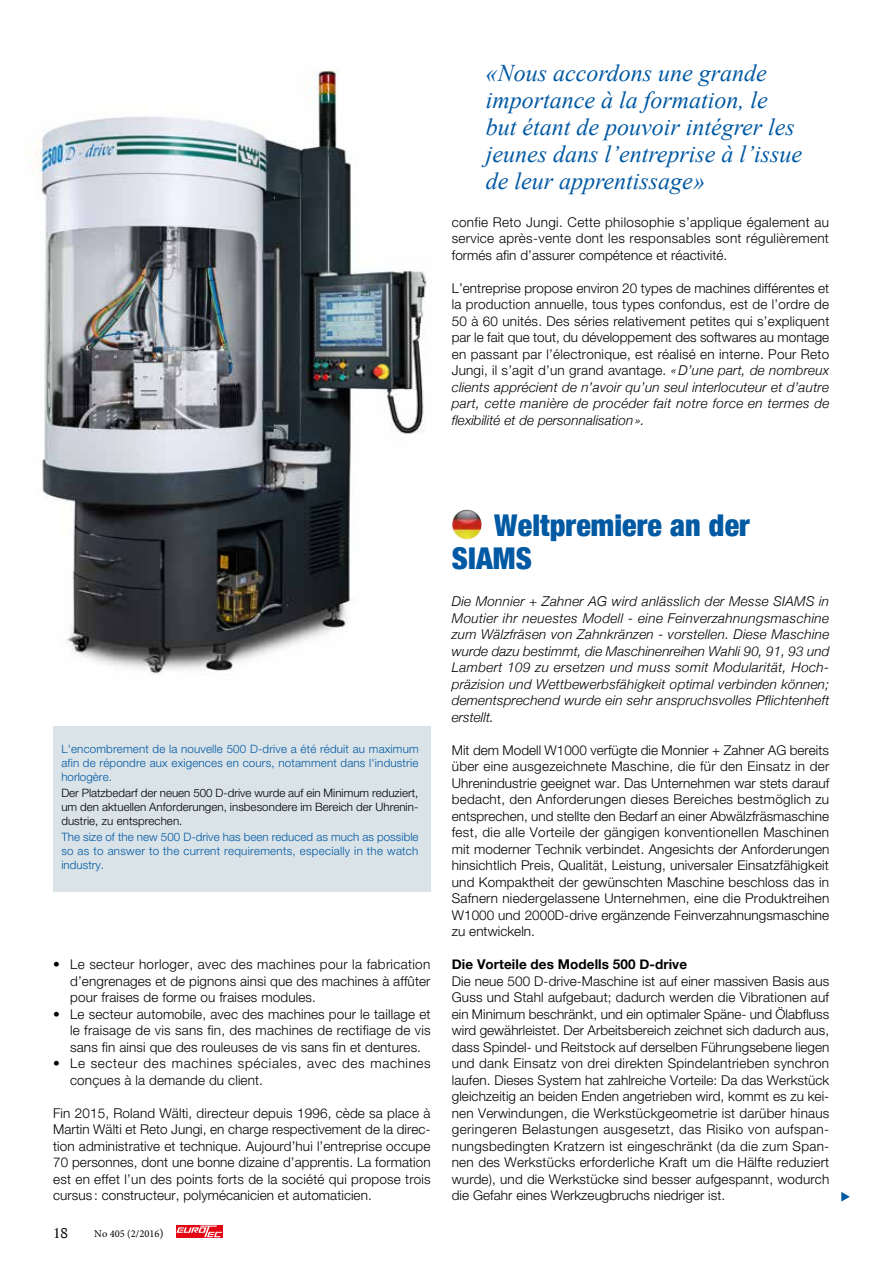
<style>
.page{position:relative;width:893px;height:1263px;background:#fff}
.page>*{position:absolute;margin:0;border:0;box-sizing:border-box;transform-origin:0 0}
.t1{font:900 condensed 30px/33px "Helvetica Neue";letter-spacing:.005em;color:#0059a3}
.t2{font:italic 24px/27px "Times New Roman";color:#0059a3}
.t3{font:300 13.5px/16.5px "Helvetica Neue";letter-spacing:.01em;color:#000;text-align:justify}
.t4{font:italic 300 13.5px/16.5px "Helvetica Neue";letter-spacing:.01em;color:#000;text-align:justify}
.t5{font:300 13.5px/16.5px "Helvetica Neue";letter-spacing:.05em;color:#000}
.t6{font:700 13.5px "Helvetica Neue";letter-spacing:.005em;color:#000}
.t7{font:300 11.55px/14px "Helvetica Neue";letter-spacing:.015em;color:#0059a3;text-align:justify}
.t8{font:300 11.55px/14px "Helvetica Neue";letter-spacing:.005em;color:#000;text-align:justify}
.t9{font:10.5px "Minion Pro";color:#000}
.s1{font-style:italic}
.s2{font-size:12px}
</style>
<div class="page">
<div style="left:176px;top:1225px;width:47px;height:12px;background:#e30613"></div>
<svg style="left:176px;top:1225px;width:46px;height:12px"></svg>
<svg style="left:841px;top:1192px;width:9px;height:10px"></svg>
<img style="left:452px;top:510px;width:30px;height:29px;border-radius:15px">
<img style="left:28px;top:70px;width:399px;height:604px">
<div style="left:53px;top:726px;width:378px;height:165px;background:#dae3e8"></div>
<h2 class="t2" style="left:486px;top:59px;width:318px">«Nous accordons une grande importance à la formation, le but étant de pouvoir intégrer les jeunes dans l’entreprise à l’issue de leur apprentissage»</h2>
<p class="t3" style="left:452px;top:213px;width:379px">confie Reto Jungi. Cette philosophie s’applique également au service après-vente dont les responsables sont régulièrement formés afin d’assurer compétence et réactivité.</p>
<p class="t3" style="left:452px;top:279px;width:379px">L’entreprise propose environ 20 types de machines différentes et la production annuelle, tous types confondus, est de l’ordre de 50 à 60 unités. Des séries relativement petites qui s’expliquent par le fait que tout, du développement des softwares au montage en passant par l’électronique, est réalisé en interne. Pour Reto Jungi, il s’agit d’un grand avantage. <span class="s1">«D’une part, de nombreux clients apprécient de n’avoir qu’un seul interlocuteur et d’autre part, cette manière de procéder fait notre force en termes de flexibilité et de personnalisation ».</span></p>
<p class="t7" style="left:61px;top:742px;width:359px">L'encombrement de la nouvelle 500 D-drive a été réduit au maximum afin de répondre aux exigences en cours, notamment dans l'industrie horlogère.</p>
<p class="t8" style="left:61px;top:786px;width:359px">Der Platzbedarf der neuen 500 D-drive wurde auf ein Minimum reduziert, um den aktuellen Anforderungen, insbesondere im Bereich der Uhrenin&shy;dustrie, zu entsprechen.</p>
<p class="t7" style="left:61px;top:830px;width:359px">The size of the new 500 D-drive has been reduced as much as possible so as to answer to the current requirements, especially in the watch industry.</p>
<p class="t3" style="left:70px;top:956px;width:362px;text-indent:-17px">• Le secteur horloger, avec des machines pour la fabrication d’engrenages et de pignons ainsi que des machines à affûter pour fraises de forme ou fraises modules.</p>
<p class="t3" style="left:70px;top:1005px;width:362px;text-indent:-17px">• Le secteur automobile, avec des machines pour le taillage et le fraisage de vis sans fin, des machines de rectifiage de vis sans fin ainsi que des rouleuses de vis sans fin et dentures.</p>
<p class="t5" style="left:70px;top:1055px;width:362px;text-indent:-17px">• Le secteur des machines spéciales, avec des machines conçues à la demande du client.</p>
<p class="t3" style="left:53px;top:1104px;width:379px">Fin 2015, Roland Wälti, directeur depuis 1996, cède sa place à Martin Wälti et Reto Jungi, en charge respectivement de la direc&shy;tion administrative et technique. Aujourd’hui l’entreprise occupe 70 personnes, dont une bonne dizaine d’apprentis. La formation est en effet l’un des points forts de la société qui propose trois cursus : constructeur, polymécanicien et automaticien.</p>
<p class="t9" style="left:94px;top:1227px;width:71px">No 405 (2/2016<span class="s2">)</span></p>
<h1 class="t1" style="left:452px;top:507px;width:300px;text-indent:43px">Weltpremiere an der<br>SIAMS</h1>
<p class="t4" style="left:452px;top:592px;width:379px">Die Monnier + Zahner AG wird anlässlich der Messe SIAMS in Moutier ihr neuestes Modell - eine Feinverzahnungsmaschine zum Wälzfräsen von Zahnkränzen - vorstellen. Diese Maschine wurde dazu bestimmt, die Maschinenreihen Wahli 90, 91, 93 und Lambert 109 zu ersetzen und muss somit Modularität, Hoch&shy;präzision und Wettbewerbsfähigkeit optimal verbinden können; dementsprechend wurde ein sehr anspruchsvolles Pflichtenheft erstellt.</p>
<p class="t3" style="left:452px;top:741px;width:379px">Mit dem Modell W1000 verfügte die Monnier + Zahner AG bereits über eine ausgezeichnete Maschine, die für den Einsatz in der Uhrenindustrie geeignet war. Das Unternehmen war stets darauf bedacht, den Anforderungen dieses Bereiches bestmöglich zu entsprechen, und stellte den Bedarf an einer Abwälzfräsmaschine fest, die alle Vorteile der gängigen konventionellen Maschinen mit moderner Technik verbindet. Angesichts der Anforderungen hinsichtlich Preis, Qualität, Leistung, universaler Einsatzfähigkeit und Kompaktheit der gewünschten Maschine beschloss das in Safnern niedergelassene Unternehmen, eine die Produktreihen W1000 und 2000D-drive ergänzende Feinverzahnungsmaschine zu entwickeln.</p>
<p class="t6" style="left:452px;top:954px;width:237px">Die Vorteile des Modells 500 D-drive</p>
<p class="t3" style="left:452px;top:972px;width:379px">Die neue 500 D-drive-Maschine ist auf einer massiven Basis aus Guss und Stahl aufgebaut; dadurch werden die Vibrationen auf ein Minimum beschränkt, und ein optimaler Späne- und Ölabfluss wird gewährleistet. Der Arbeitsbereich zeichnet sich dadurch aus, dass Spindel- und Reitstock auf derselben Führungsebene liegen und dank Einsatz von drei direkten Spindelantrieben synchron laufen. Dieses System hat zahlreiche Vorteile: Da das Werkstück gleichzeitig an beiden Enden angetrieben wird, kommt es zu kei&shy;nen Verwindungen, die Werkstückgeometrie ist darüber hinaus geringeren Belastungen ausgesetzt, das Risiko von aufspan&shy;nungsbedingten Kratzern ist eingeschränkt (da die zum Span&shy;nen des Werkstücks erforderliche Kraft um die Hälfte reduziert wurde), und die Werkstücke sind besser aufgespannt, wodurch die Gefahr eines Werkzeugbruchs niedriger ist.</p>
</div>
